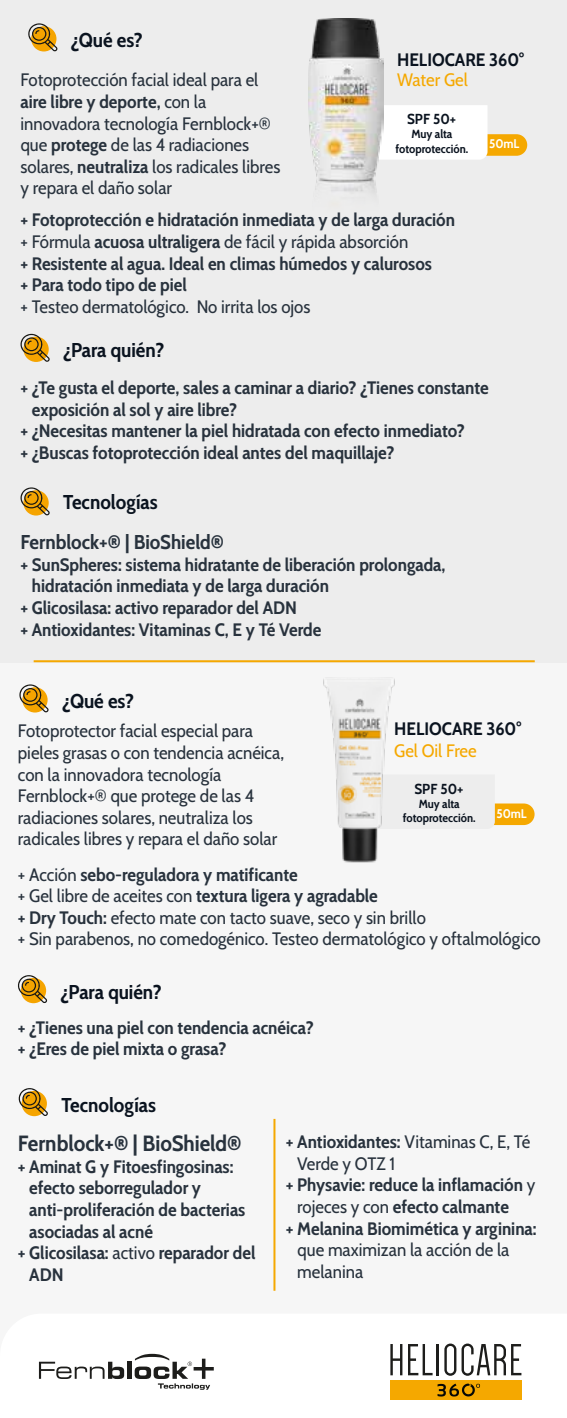
<style>
.page{position:relative;width:567px;height:1418px;background:#fff}
.page>*{position:absolute;margin:0;border:0;box-sizing:border-box;transform-origin:0 0}
.t1{font:700 semi-condensed 22px "Cabin";color:#28323d}
.t2{font:700 semi-condensed 20px "Cabin";color:#0a131f}
.t3{font:700 semi-condensed 20px "Cabin";color:#28323d}
.t4{font:700 semi-condensed 18px/21.6px "Cabin";color:#28323d}
.t5{font:semi-condensed 18px/21.6px "Cabin";color:#28323d}
.t6{font:700 semi-condensed 18px "Cabin";color:#0a131f}
.t7{font:semi-condensed 18px "Cabin";color:#f5a800}
.t8{font:700 semi-condensed 14.4px "Cabin";color:#0a131f}
.t9{font:700 semi-condensed 12.6px "Cabin";color:#fff}
.t10{font:700 semi-condensed 11.8px/14.2px "Cabin";color:#0a131f;text-align:center}
.s1{font-weight:700}
.s2{font-weight:400}
</style>
<div class="page">
<div style="left:0;top:0;width:567px;height:1417px;background:#f6f6f6"></div>
<div style="left:0;top:0;width:567px;height:662px;background:#ededed"></div>
<hr style="left:566px;top:744px;width:1px;height:673px;background:#ededed">
<svg style="left:28px;top:23px;width:30px;height:28px"></svg>
<svg style="left:20px;top:334px;width:30px;height:28px"></svg>
<svg style="left:20px;top:487px;width:30px;height:28px"></svg>
<svg style="left:384px;top:105px;width:143px;height:55px"></svg>
<img style="left:309px;top:19px;width:75px;height:175px">
<svg style="left:19px;top:684px;width:30px;height:28px"></svg>
<svg style="left:18px;top:975px;width:29px;height:28px"></svg>
<svg style="left:18px;top:1088px;width:30px;height:27px"></svg>
<hr style="left:34px;top:660px;width:501px;height:2px;background:#f5a800">
<svg style="left:493px;top:803px;width:42px;height:23px"></svg>
<img style="left:302px;top:660px;width:115px;height:203px">
<hr style="left:273px;top:1118px;width:2px;height:172px;background:#f5a800">
<div style="left:39px;top:1313px;width:528px;height:104px;background:#fff"></div>
<div style="left:390px;top:1380px;width:131px;height:19px;background:#f5a800"></div>
<svg style="left:390px;top:1343px;width:12px;height:32px"></svg>
<svg style="left:408px;top:1343px;width:25px;height:32px"></svg>
<hr style="left:437px;top:1343px;width:2px;height:32px;background:#1d1d1b">
<svg style="left:444px;top:1343px;width:77px;height:32px"></svg>
<svg style="left:438px;top:1383px;width:42px;height:13px"></svg>
<div style="left:127px;top:1361px;width:5px;height:17px;background:#1d1d1b"></div>
<svg style="left:39px;top:1361px;width:85px;height:17px"></svg>
<svg style="left:135px;top:1353px;width:79px;height:36px"></svg>
<p class="t2" style="left:71px;top:24px;width:74px">¿Qué es?</p>
<p class="t6" style="left:397px;top:45px;width:129px">HELIOCARE 360°</p>
<p class="t7" style="left:397px;top:66px;width:72px">Water Gel</p>
<p class="t5" style="left:21px;top:68px;width:261px">Fotoprotección facial ideal para el <span class="s1">aire libre y deporte,</span> con la innovadora tecnología Fernblock+® que <span class="s1">protege</span> de las 4 radiaciones solares, <span class="s1">neutraliza</span> los radicales libres y repara el daño solar</p>
<p class="t4" style="left:21px;top:208px;width:436px">+ Fotoprotección e hidratación inmediata y de larga duración <span class="s2">+ Fórmula</span> acuosa ultraligera <span class="s2">de fácil y rápida absorción<br></span>+ Resistente al agua. Ideal en climas húmedos y calurosos<br>+ Para todo tipo de piel</p>
<p class="t5" style="left:21px;top:294px;width:291px">+ Testeo dermatológico. No irrita los ojos</p>
<p class="t8" style="left:407px;top:108px;width:50px">SPF 50+</p>
<p class="t10" style="left:395px;top:126px;width:74px">Muy alta fotoprotección.</p>
<p class="t9" style="left:489px;top:134px;width:32px">50mL</p>
<p class="t2" style="left:63px;top:334px;width:103px">¿Para quién?</p>
<p class="t4" style="left:21px;top:376px;width:470px">+ ¿Te gusta el deporte, sales a caminar a diario? ¿Tienes constante</p>
<p class="t4" style="left:32px;top:397px;width:207px">exposición al sol y aire libre?</p>
<p class="t4" style="left:21px;top:419px;width:446px">+ ¿Necesitas mantener la piel hidratada con efecto inmediato?</p>
<p class="t4" style="left:21px;top:440px;width:376px">+ ¿Buscas fotoprotección ideal antes del maquillaje?</p>
<p class="t2" style="left:63px;top:486px;width:96px">Tecnologías</p>
<p class="t3" style="left:21px;top:526px;width:205px">Fernblock+® | BioShield®</p>
<p class="t4" style="left:21px;top:552px;width:426px">+ SunSpheres: sistema hidratante de liberación prolongada,</p>
<p class="t4" style="left:32px;top:574px;width:299px">hidratación inmediata y de larga duración</p>
<p class="t4" style="left:21px;top:595px;width:278px">+ Glicosilasa: activo reparador del ADN</p>
<p class="t4" style="left:21px;top:617px;width:302px">+ Antioxidantes: Vitaminas C, E y Té Verde</p>
<p class="t2" style="left:62px;top:685px;width:74px">¿Qué es?</p>
<p class="t6" style="left:394px;top:715px;width:129px">HELIOCARE 360°</p>
<p class="t7" style="left:394px;top:736px;width:84px">Gel Oil Free</p>
<p class="t5" style="left:18px;top:719px;width:268px">Fotoprotector facial especial para pieles grasas o con tendencia acnéica, con la innovadora tecnología Fernblock+® que protege de las 4 radiaciones solares, neutraliza los radicales libres y repara el daño solar</p>
<p class="t5" style="left:18px;top:862px;width:524px">+ Acción <span class="s1">sebo-reguladora y matificante<br></span>+ Gel libre de aceites con <span class="s1">textura ligera y agradable<br>+ Dry Touch:</span> efecto mate con tacto suave, seco y sin brillo<br>+ Sin parabenos, no comedogénico. Testeo dermatológico y oftalmológico</p>
<p class="t8" style="left:414px;top:777px;width:50px">SPF 50+</p>
<p class="t10" style="left:403px;top:795px;width:74px">Muy alta fotoprotección.</p>
<p class="t9" style="left:496px;top:803px;width:32px">50mL</p>
<p class="t2" style="left:61px;top:975px;width:103px">¿Para quién?</p>
<p class="t4" style="left:18px;top:1015px;width:297px">+ ¿Tienes una piel con tendencia acnéica? + ¿Eres de piel mixta o grasa?</p>
<p class="t2" style="left:61px;top:1088px;width:96px">Tecnologías</p>
<p class="t1" style="left:18px;top:1126px;width:225px">Fernblock+® | BioShield®</p>
<p class="t4" style="left:18px;top:1154px;width:217px">+ Aminat G y Fitoesfingosinas:</p>
<p class="t4" style="left:29px;top:1176px;width:173px">efecto seborregulador y</p>
<p class="t4" style="left:29px;top:1197px;width:218px">anti-proliferación de bacterias</p>
<p class="t4" style="left:29px;top:1219px;width:125px">asociadas al acné</p>
<p class="t4" style="left:18px;top:1240px;width:239px">+ Glicosilasa: <span class="s2">activo</span> reparador del</p>
<p class="t4" style="left:29px;top:1262px;width:36px">ADN</p>
<p class="t4" style="left:286px;top:1129px;width:246px">+ Antioxidantes: <span class="s2">Vitaminas C, E, Té</span></p>
<p class="t5" style="left:297px;top:1151px;width:99px">Verde y OTZ 1</p>
<p class="t4" style="left:286px;top:1173px;width:251px">+ Physavie: reduce la inflamación <span class="s2">y</span></p>
<p class="t4" style="left:297px;top:1194px;width:213px"><span class="s2">rojeces y con</span> efecto calmante</p>
<p class="t4" style="left:286px;top:1216px;width:252px">+ Melanina Biomimética y arginina:</p>
<p class="t5" style="left:297px;top:1237px;width:214px">que maximizan la acción de la melanina</p>
</div>
